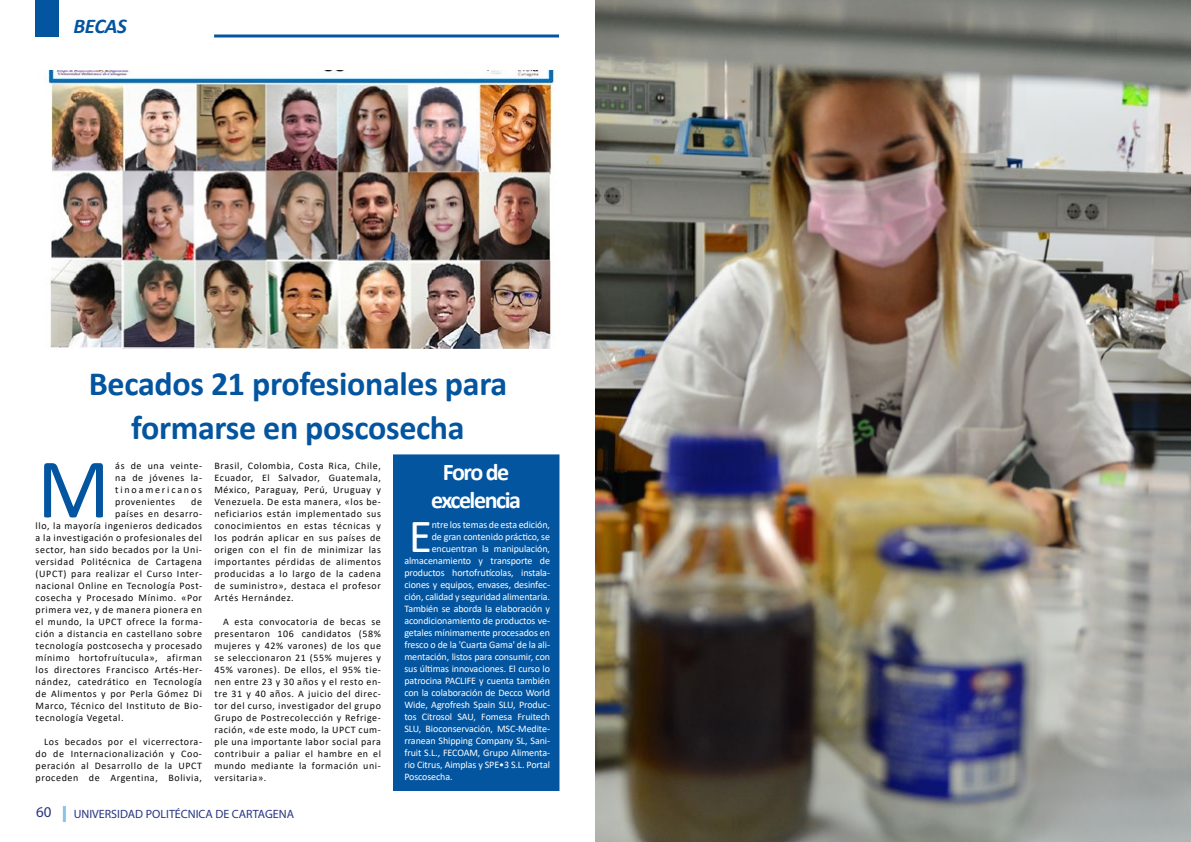
<style>
.page{position:relative;width:1191px;height:842px;background:#fff}
.page>*{position:absolute;margin:0;border:0;box-sizing:border-box;transform-origin:0 0}
.t1{font:85.6px "Calibri";color:#0355a0}
.t2{font:47.8px "Calibri";color:#fff}
.t3{font:700 34px/44px "Calibri";letter-spacing:-.01em;color:#0355a0;text-align:center}
.t4{font:700 24px/28px "Calibri";letter-spacing:-.06em;color:#fff;text-align:center}
.t5{font:italic 700 21px "Calibri";letter-spacing:-.02em;color:#0355a0}
.t6{font:15px "Myriad Pro";color:#283583}
.t7{font:12px "Myriad Pro";color:#283583}
.t8{font:10px/12px "Calibri";letter-spacing:.06em;color:#080808;text-align:justify}
.t9{font:10px "Calibri";letter-spacing:-.01em;color:#fff}
</style>
<div class="page">
<hr style="left:63px;top:806px;width:3px;height:16px;background:#89c2eb">
<div style="left:36px;top:0;width:23px;height:36px;background:#0355a0"></div>
<hr style="left:214px;top:35px;width:345px;height:3px;background:#0355a0">
<img style="left:44px;top:70px;width:512px;height:279px">
<div style="left:393px;top:454px;width:166px;height:337px;background:#0355a0"></div>
<img style="left:595px;top:0;width:596px;height:842px">
<h3 class="t5" style="left:74px;top:11px;width:55px">BECAS</h3>
<h3 class="t3" style="left:89px;top:361px;width:420px">Becados 21 profesionales para formarse en poscosecha</h3>
<h1 class="t1" style="left:37px;top:429px;width:75px">M</h1>
<p class="t8" style="left:115px;top:460px;width:88px">ás de una veinte&shy;na de jóvenes la&shy;tinoamericanos provenientes</p>
<p class="t8" style="left:214px;top:460px;width:168px">Brasil, Colombia, Costa Rica, Chile, Ecuador, El Salvador, Guatemala, México, Paraguay, Perú, Uruguay y Venezuela. De esta manera, «los be&shy;neficiarios están implementado sus conocimientos en estas técnicas y los podrán aplicar en sus países de origen con el fin de minimizar las importantes pérdidas de alimentos producidas a lo largo de la cadena de suministro», destaca el profesor Artés Hernández.</p>
<p class="t8" style="left:214px;top:616px;width:168px;text-indent:8px">A esta convocatoria de becas se presentaron 106 candidatos (58% mujeres y 42% varones) de los que se seleccionaron 21 (55% mujeres y 45% varones). De ellos, el 95% tie&shy;nen entre 23 y 30 años y el resto en&shy;tre 31 y 40 años. A juicio del direc&shy;tor del curso, investigador del grupo Grupo de Postrecolección y Refrige&shy;ración, «de este modo, la UPCT cum&shy;ple una importante labor social para contribuir a paliar el hambre en el mundo mediante la formación uni&shy;versitaria».</p>
<h3 class="t4" style="left:431px;top:457px;width:91px">Foro de excelencia</h3>
<p class="t8" style="left:191px;top:496px;width:12px">de</p>
<p class="t8" style="left:115px;top:508px;width:88px">países en desarro-</p>
<p class="t8" style="left:36px;top:520px;width:168px">llo, la mayoría ingenieros dedicados</p>
<p class="t8" style="left:36px;top:532px;width:168px">a la investigación o profesionales del</p>
<p class="t8" style="left:36px;top:544px;width:168px">sector, han sido becados por la Uni-</p>
<p class="t8" style="left:36px;top:556px;width:168px">versidad Politécnica de Cartagena</p>
<p class="t8" style="left:36px;top:568px;width:168px">(UPCT) para realizar el Curso Inter-</p>
<p class="t8" style="left:36px;top:580px;width:168px">nacional Online en Tecnología Post-</p>
<p class="t8" style="left:36px;top:592px;width:168px">cosecha y Procesado Mínimo. «Por</p>
<p class="t8" style="left:36px;top:604px;width:168px">primera vez, y de manera pionera en</p>
<p class="t8" style="left:36px;top:616px;width:168px">el mundo, la UPCT ofrece la forma-</p>
<p class="t8" style="left:36px;top:628px;width:168px">ción a distancia en castellano sobre</p>
<p class="t8" style="left:36px;top:640px;width:168px">tecnología postcosecha y procesado</p>
<p class="t8" style="left:36px;top:652px;width:168px">mínimo hortofruítucula», afirman</p>
<p class="t8" style="left:36px;top:664px;width:168px">los directores Francisco Artés-Her-</p>
<p class="t8" style="left:36px;top:676px;width:168px">nández, catedrático en Tecnología</p>
<p class="t8" style="left:36px;top:688px;width:168px">de Alimentos y por Perla Gómez Di</p>
<p class="t8" style="left:36px;top:700px;width:168px">Marco, Técnico del Instituto de Bio-</p>
<p class="t8" style="left:36px;top:712px;width:89px">tecnología Vegetal.</p>
<p class="t8" style="left:36px;top:736px;width:168px;text-indent:8px">Los becados por el vicerrectora&shy;do de Internacionalización y Coo&shy;peración al Desarrollo de la UPCT proceden de Argentina, Bolivia,</p>
<h2 class="t2" style="left:409px;top:503px;width:25px">E</h2>
<p class="t9" style="left:432px;top:518px;width:120px">ntre los temas de esta edición,</p>
<p class="t9" style="left:432px;top:530px;width:120px">de gran contenido práctico, se</p>
<p class="t9" style="left:432px;top:542px;width:120px">encuentran la manipulación,</p>
<p class="t9" style="left:404px;top:554px;width:147px">almacenamiento y transporte de</p>
<p class="t9" style="left:404px;top:566px;width:147px">productos hortofrutícolas, instala-</p>
<p class="t9" style="left:404px;top:578px;width:147px">ciones y equipos, envases, desinfec-</p>
<p class="t9" style="left:404px;top:590px;width:147px">ción, calidad y seguridad alimentaria.</p>
<p class="t9" style="left:404px;top:602px;width:147px">También se aborda la elaboración y</p>
<p class="t9" style="left:404px;top:614px;width:147px">acondicionamiento de productos ve-</p>
<p class="t9" style="left:404px;top:626px;width:147px">getales mínimamente procesados en</p>
<p class="t9" style="left:404px;top:638px;width:147px">fresco o de la 'Cuarta Gama' de la ali-</p>
<p class="t9" style="left:404px;top:650px;width:147px">mentación, listos para consumir, con</p>
<p class="t9" style="left:404px;top:662px;width:147px">sus últimas innovaciones. El curso lo</p>
<p class="t9" style="left:404px;top:674px;width:147px">patrocina PACLIFE y cuenta también</p>
<p class="t9" style="left:404px;top:686px;width:147px">con la colaboración de Decco World</p>
<p class="t9" style="left:404px;top:698px;width:147px">Wide, Agrofresh Spain SLU, Produc-</p>
<p class="t9" style="left:404px;top:710px;width:147px">tos Citrosol SAU, Fomesa Fruitech</p>
<p class="t9" style="left:404px;top:722px;width:147px">SLU, Bioconservación, MSC-Medite-</p>
<p class="t9" style="left:404px;top:734px;width:147px">rranean Shipping Company SL, Sani-</p>
<p class="t9" style="left:404px;top:746px;width:147px">fruit S.L., FECOAM, Grupo Alimenta-</p>
<p class="t9" style="left:404px;top:758px;width:147px">rio Citrus, Aimplas y SPE•3 S.L. Portal</p>
<p class="t9" style="left:404px;top:770px;width:50px">Poscosecha.</p>
<h3 class="t6" style="left:36px;top:803px;width:17px">60</h3>
<p class="t7" style="left:74px;top:806px;width:222px">UNIVERSIDAD POLITÉCNICA DE CARTAGENA</p>
</div>
